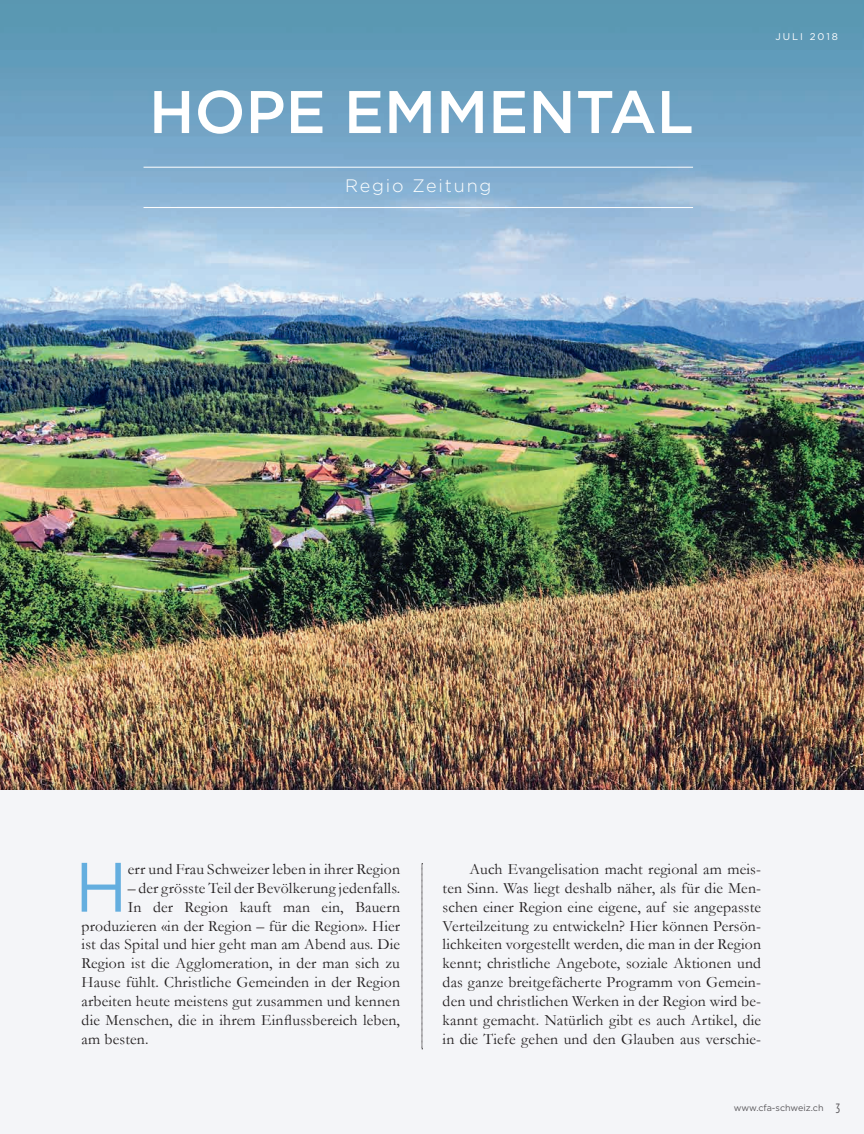
<style>
.page{position:relative;width:864px;height:1134px;background:#fff}
.page>*{position:absolute;margin:0;border:0;box-sizing:border-box;transform-origin:0 0}
.t1{font:69.75px "Gotham";color:#64aedf}
.t2{font:500 60px "Gotham";color:#fff}
.t3{font:300 18px "Gotham";letter-spacing:.1em;color:#fff}
.t4{font:15.75px/18.9px "Garamond";letter-spacing:.01em;color:#231f20;text-align:justify}
.t5{font:9.75px "Gotham";letter-spacing:.2em;color:#fff}
.t6{font:9px "Gotham";color:#231f20}
.s1{font-family:"Gotham Condensed";font-size:13.5px}
</style>
<div class="page">
<div style="left:0;top:790px;width:864px;height:344px;background:#f4f5f8"></div>
<img style="left:0;top:0;width:864px;height:790px">
<hr style="left:144px;top:167px;width:549px;height:1px;background:#fff">
<hr style="left:144px;top:207px;width:549px;height:1px;background:#fff">
<svg style="left:422px;top:863px;width:1px;height:187px"></svg>
<h2 class="t2" style="left:149px;top:73px;width:546px">HOPE EMMENTAL</h2>
<p class="t3" style="left:345px;top:174px;width:148px">Regio Zeitung</p>
<p class="t5" style="left:775px;top:30px;width:64px">JULI 2018</p>
<h1 class="t1" style="left:75px;top:842px;width:55px">H</h1>
<p class="t4" style="left:128px;top:859px;width:274px">err und Frau Schweizer leben in ihrer Region</p>
<p class="t4" style="left:128px;top:878px;width:274px">– der grösste Teil der Bevölkerung jedenfalls.</p>
<p class="t4" style="left:128px;top:897px;width:274px">In der Region kauft man ein, Bauern</p>
<p class="t4" style="left:82px;top:916px;width:320px">produzieren «in der Region – für die Region». Hier</p>
<p class="t4" style="left:82px;top:935px;width:320px">ist das Spital und hier geht man am Abend aus. Die</p>
<p class="t4" style="left:82px;top:954px;width:320px">Region ist die Agglomeration, in der man sich zu</p>
<p class="t4" style="left:82px;top:972px;width:320px">Hause fühlt. Christliche Gemeinden in der Region</p>
<p class="t4" style="left:82px;top:991px;width:320px">arbeiten heute meistens gut zusammen und kennen</p>
<p class="t4" style="left:82px;top:1010px;width:320px">die Menschen, die in ihrem Einflussbereich leben,</p>
<p class="t4" style="left:82px;top:1029px;width:68px">am besten.</p>
<p class="t4" style="left:443px;top:859px;width:320px;text-indent:27px">Auch Evangelisation macht regional am meis&shy;ten Sinn. Was liegt deshalb näher, als für die Men&shy;schen einer Region eine eigene, auf sie angepasste Verteilzeitung zu entwickeln? Hier können Persön&shy;lichkeiten vorgestellt werden, die man in der Region kennt; christliche Angebote, soziale Aktionen und das ganze breitgefächerte Programm von Gemein&shy;den und christlichen Werken in der Region wird be&shy;kannt gemacht. Natürlich gibt es auch Artikel, die in die Tiefe gehen und den Glauben aus verschie-</p>
<p class="t6" style="left:734px;top:1102px;width:108px">www.cfa-schweiz.ch <span class="s1">3</span></p>
</div>
